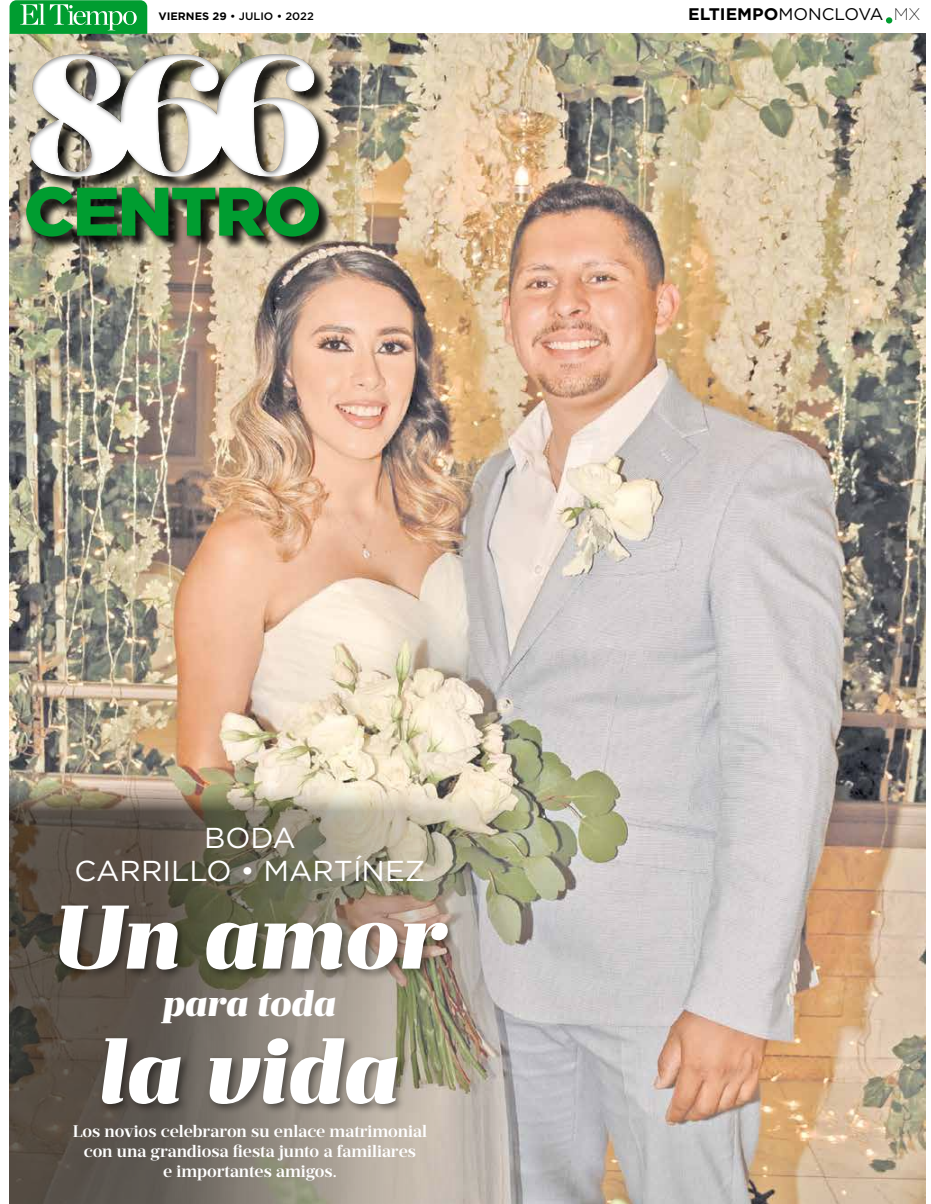
<style>
.page{position:relative;width:931px;height:1204px;background:#fff}
.page>*{position:absolute;margin:0;border:0;box-sizing:border-box;transform-origin:0 0}
.t1{font:900 170.5px "Prumo Deck";color:#fff}
.t2{font:italic 900 90px/134.5px "Prumo Deck";color:#fff;text-align:center}
.t3{font:900 68.38px "Gotham";letter-spacing:-.03em;color:#009d30}
.t4{font:italic 900 36px "Prumo Deck";color:#fff}
.t5{font:28.88px/33.6px "Gotham";color:#fff;text-align:center}
.t6{font:600 16.75px/20.1px "Prumo Deck";color:#fff;text-align:center}
.t7{font:700 16.75px "Gotham";color:#000}
.t8{font:500 10.75px "Gotham";color:#000}
.s1{font-weight:700}
.s2{font-weight:400}
.s3{font-weight:200}
</style>
<div class="page">
<img style="left:10px;top:34px;width:915px;height:1170px">
<svg style="left:10px;top:780px;width:524px;height:424px;background:#8b8476"></svg>
<svg style="left:10px;top:0;width:137px;height:10px"></svg>
<div style="left:55px;top:901px;width:403px;height:79px;background:#000;opacity:.45"></div>
<div style="left:98px;top:1034px;width:310px;height:81px;background:#000;opacity:.45"></div>
<svg style="left:885px;top:17px;width:7px;height:7px"></svg>
<div style="left:28px;top:56px;width:306px;height:195px;background:#000;opacity:.86"></div>
<div style="left:24px;top:185px;width:300px;height:57px;background:#000;opacity:.45"></div>
<div style="left:0;top:10px;width:522px;height:227px;background:#000;opacity:.45"></div>
<p class="t8" style="left:158px;top:10px;width:157px"><span class="s1">VIERNES 29</span> • JULIO • 2022</p>
<p class="t7" style="left:688px;top:3px;width:234px">ELTIEMPO<span class="s2">MONCLOVA</span> <span class="s3">MX</span></p>
<h1 class="t1" style="left:24px;top:11px;width:303px">866</h1>
<h3 class="t3" style="left:24px;top:164px;width:299px">CENTRO</h3>
<h3 class="t5" style="left:74px;top:820px;width:352px">BODA<br>CARRILLO • MARTÍNEZ</h3>
<h2 class="t2" style="left:53px;top:874px;width:394px">Un amor la vida</h2>
<h3 class="t4" style="left:163px;top:981px;width:175px">para toda</h3>
<p class="t6" style="left:73px;top:1121px;width:356px">Los novios celebraron su enlace matrimonial con una grandiosa fiesta junto a familiares<br>e importantes amigos.</p>
</div>
